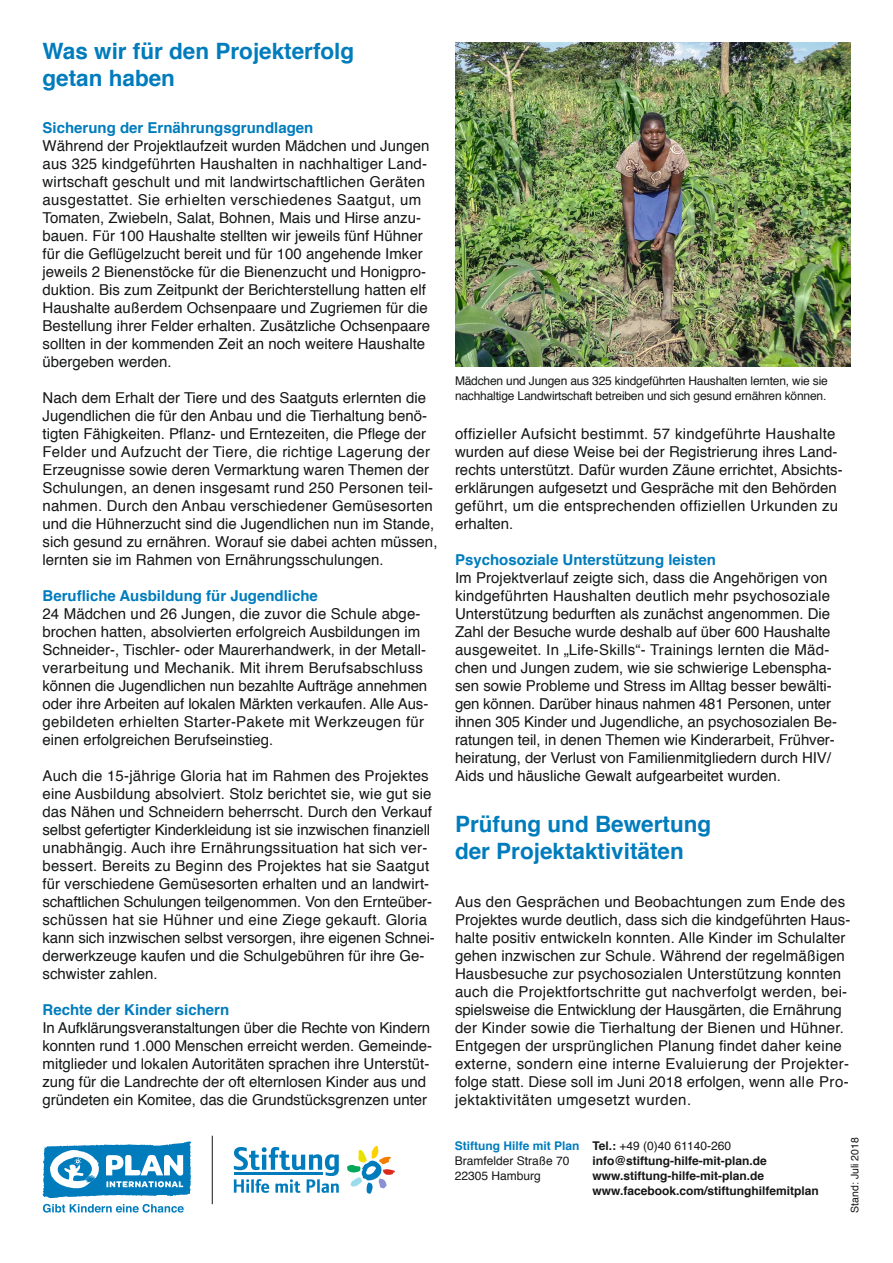
<style>
.page{position:relative;width:893px;height:1263px;background:#fff}
.page>*{position:absolute;margin:0;border:0;box-sizing:border-box;transform-origin:0 0}
.t1{font:700 22.5px/27px "Helvetica";color:#007cbd}
.t2{font:15px/18px "Helvetica";color:#151616}
.t3{font:700 15px "Helvetica";color:#007cbd}
.t4{font:12px/15px "Helvetica";letter-spacing:-.015em;color:#151616}
.t5{font:700 12px/15px "Helvetica";color:#151616}
.t6{font:700 12px "Helvetica";color:#007cbd}
.t7{font:10.5px "Helvetica";color:#151616}
.s1{font-weight:400}
</style>
<div class="page">
<img style="left:455px;top:43px;width:395px;height:324px">
<svg style="left:42px;top:1141px;width:149px;height:57px"></svg>
<svg style="left:43px;top:1204px;width:141px;height:8px"></svg>
<svg style="left:347px;top:1146px;width:48px;height:48px"></svg>
<svg style="left:234px;top:1147px;width:105px;height:46px"></svg>
<hr style="left:212px;top:1136px;width:1px;height:68px;background:#151616">
<h1 class="t1" style="left:43px;top:38px;width:313px">Was wir für den Projekterfolg getan haben</h1>
<p class="t3" style="left:43px;top:115px;width:272px">Sicherung der Ernährungsgrundlagen</p>
<p class="t2" style="left:43px;top:137px;width:389px">Während der Projektlaufzeit wurden Mädchen und Jungen aus 325 kindgeführten Haushalten in nachhaltiger Land&shy;wirtschaft geschult und mit landwirtschaftlichen Geräten ausgestattet. Sie erhielten verschiedenes Saatgut, um Tomaten, Zwiebeln, Salat, Bohnen, Mais und Hirse anzu&shy;bauen. Für 100 Haushalte stellten wir jeweils fünf Hühner für die Geflügelzucht bereit und für 100 angehende Imker jeweils 2 Bienenstöcke für die Bienenzucht und Honigpro&shy;duktion. Bis zum Zeitpunkt der Berichterstellung hatten elf Haushalte außerdem Ochsenpaare und Zugriemen für die Bestellung ihrer Felder erhalten. Zusätzliche Ochsenpaare sollten in der kommenden Zeit an noch weitere Haushalte übergeben werden.</p>
<p class="t2" style="left:43px;top:389px;width:396px">Nach dem Erhalt der Tiere und des Saatguts erlernten die Jugendlichen die für den Anbau und die Tierhaltung benö&shy;tigten Fähigkeiten. Pflanz- und Erntezeiten, die Pflege der Felder und Aufzucht der Tiere, die richtige Lagerung der Erzeugnisse sowie deren Vermarktung waren Themen der Schulungen, an denen insgesamt rund 250 Personen teil&shy;nahmen. Durch den Anbau verschiedener Gemüsesorten und die Hühnerzucht sind die Jugendlichen nun im Stande, sich gesund zu ernähren. Worauf sie dabei achten müssen, lernten sie im Rahmen von Ernährungsschulungen.</p>
<p class="t3" style="left:43px;top:583px;width:277px">Berufliche Ausbildung für Jugendliche</p>
<p class="t2" style="left:43px;top:605px;width:387px">24 Mädchen und 26 Jungen, die zuvor die Schule abge&shy;brochen hatten, absolvierten erfolgreich Ausbildungen im Schneider-, Tischler- oder Maurerhandwerk, in der Metall&shy;verarbeitung und Mechanik. Mit ihrem Berufsabschluss können die Jugendlichen nun bezahlte Aufträge annehmen oder ihre Arbeiten auf lokalen Märkten verkaufen. Alle Aus&shy;gebildeten erhielten Starter-Pakete mit Werkzeugen für einen erfolgreichen Berufseinstieg.</p>
<p class="t2" style="left:43px;top:767px;width:394px">Auch die 15-jährige Gloria hat im Rahmen des Projektes eine Ausbildung absolviert. Stolz berichtet sie, wie gut sie das Nähen und Schneidern beherrscht. Durch den Verkauf selbst gefertigter Kinderkleidung ist sie inzwischen finanziell unabhängig. Auch ihre Ernährungssituation hat sich ver&shy;bessert. Bereits zu Beginn des Projektes hat sie Saatgut für verschiedene Gemüsesorten erhalten und an landwirt&shy;schaftlichen Schulungen teilgenommen. Von den Ernteüber&shy;schüssen hat sie Hühner und eine Ziege gekauft. Gloria kann sich inzwischen selbst versorgen, ihre eigenen Schnei&shy;derwerkzeuge kaufen und die Schulgebühren für ihre Ge&shy;schwister zahlen.</p>
<p class="t3" style="left:43px;top:997px;width:188px">Rechte der Kinder sichern</p>
<p class="t2" style="left:43px;top:1019px;width:391px">In Aufklärungsveranstaltungen über die Rechte von Kindern konnten rund 1.000 Menschen erreicht werden. Gemeinde&shy;mitglieder und lokalen Autoritäten sprachen ihre Unterstüt&shy;zung für die Landrechte der oft elternlosen Kinder aus und gründeten ein Komitee, das die Grundstücksgrenzen unter</p>
<p class="t4" style="left:455px;top:374px;width:374px">Mädchen und Jungen aus 325 kindgeführten Haushalten lernten, wie sie nachhaltige Landwirtschaft betreiben und sich gesund ernähren können.</p>
<p class="t2" style="left:455px;top:425px;width:389px">offizieller Aufsicht bestimmt. 57 kindgeführte Haushalte wurden auf diese Weise bei der Registrierung ihres Land&shy;rechts unterstützt. Dafür wurden Zäune errichtet, Absichts&shy;erklärungen aufgesetzt und Gespräche mit den Behörden geführt, um die entsprechenden offiziellen Urkunden zu erhalten.</p>
<p class="t3" style="left:455px;top:547px;width:262px">Psychosoziale Unterstützung leisten</p>
<p class="t2" style="left:455px;top:569px;width:383px">Im Projektverlauf zeigte sich, dass die Angehörigen von kindgeführten Haushalten deutlich mehr psychosoziale Unterstützung bedurften als zunächst angenommen. Die Zahl der Besuche wurde deshalb auf über 600 Haushalte ausgeweitet. In „Life-Skills“- Trainings lernten die Mäd&shy;chen und Jungen zudem, wie sie schwierige Lebenspha&shy;sen sowie Probleme und Stress im Alltag besser bewälti&shy;gen können. Darüber hinaus nahmen 481 Personen, unter ihnen 305 Kinder und Jugendliche, an psychosozialen Be&shy;ratungen teil, in denen Themen wie Kinderarbeit, Frühver&shy;heiratung, der Verlust von Familienmitgliedern durch HIV/ Aids und häusliche Gewalt aufgearbeitet wurden.</p>
<h1 class="t1" style="left:455px;top:810px;width:258px">Prüfung und Bewertung der Projektaktivitäten</h1>
<p class="t2" style="left:455px;top:893px;width:397px">Aus den Gesprächen und Beobachtungen zum Ende des Projektes wurde deutlich, dass sich die kindgeführten Haus&shy;halte positiv entwickeln konnten. Alle Kinder im Schulalter gehen inzwischen zur Schule. Während der regelmäßigen Hausbesuche zur psychosozialen Unterstützung konnten auch die Projektfortschritte gut nachverfolgt werden, bei&shy;spielsweise die Entwicklung der Hausgärten, die Ernährung der Kinder sowie die Tierhaltung der Bienen und Hühner.<br>Entgegen der ursprünglichen Planung findet daher keine externe, sondern eine interne Evaluierung der Projekter&shy;folge statt. Diese soll im Juni 2018 erfolgen, wenn alle Pro&shy;jektaktivitäten umgesetzt wurden.</p>
<p class="t6" style="left:455px;top:1136px;width:126px">Stiftung Hilfe mit Plan</p>
<p class="t4" style="left:455px;top:1154px;width:116px">Bramfelder Straße 70<br>22305 Hamburg</p>
<p class="t5" style="left:592px;top:1139px;width:228px">Tel.: <span class="s1">+49 (0)40 61140-260 </span>info@stiftung-hilfe-mit-plan.de www.stiftung-hilfe-mit-plan.de www.facebook.com/stiftunghilfemitplan</p>
<p class="t7" style="left:846px;top:1213px;width:77px;rotate:-90deg">Stand: Juli 2018</p>
</div>
